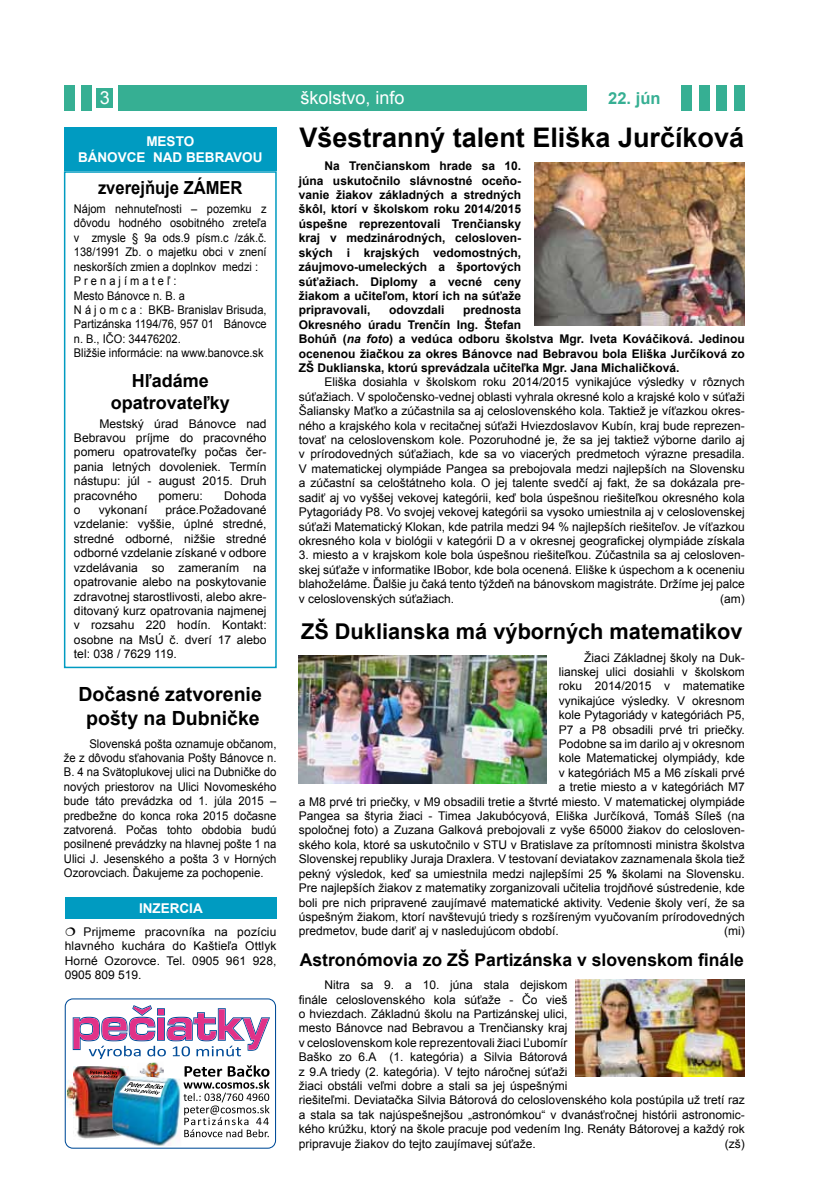
<style>
.page{position:relative;width:830px;height:1200px;background:#fff}
.page>*{position:absolute;margin:0;border:0;box-sizing:border-box;transform-origin:0 0}
.t1{font:700 27px "Arial";color:#000}
.t2{font:700 21.75px "Arial";color:#000}
.t3{font:700 19.5px/23.4px "Arial";color:#000;text-align:center}
.t4{font:700 18px/21.6px "Arial";color:#000;text-align:center}
.t5{font:700 18px "Arial";color:#000;scale:.92 1}
.t6{font:18px "Arial";color:#fff}
.t7{font:700 17.55px "Arial";color:#000}
.t8{font:700 16.5px "Arial";color:#36af93}
.t9{font:700 13.5px/16.2px "Arial";color:#fff;text-align:center}
.t10{font:12px/14.4px "Arial";color:#000;text-align:justify}
.t11{font:700 12px/14.4px "Arial";color:#000;text-align:justify}
.t12{font:12px/14.4px "Arial";color:#000;text-align:justify;scale:.94 1}
.t13{font:12px/14.4px "Arial";color:#000;scale:.92 1}
.s1{font-style:italic}
.s2{font-weight:700}
</style>
<div class="page">
<div style="left:118px;top:85px;width:469px;height:26px;background:#36af93"></div>
<div style="left:698px;top:85px;width:11px;height:26px;background:#36af93"></div>
<div style="left:716px;top:85px;width:11px;height:26px;background:#36af93"></div>
<div style="left:733px;top:85px;width:11px;height:26px;background:#36af93"></div>
<div style="left:681px;top:85px;width:10px;height:26px;background:#36af93"></div>
<div style="left:64px;top:85px;width:11px;height:26px;background:#36af93"></div>
<div style="left:81px;top:85px;width:11px;height:26px;background:#36af93"></div>
<div style="left:96px;top:88px;width:17px;height:20px;background:#36af93"></div>
<div style="left:65px;top:896px;width:211px;height:22px;background:#009bc1"></div>
<img style="left:65px;top:998px;width:211px;height:150px">
<div style="left:64px;top:128px;width:212px;height:43px;background:#009bc1"></div>
<div style="left:64px;top:171px;width:212px;height:497px;border:2px solid #009bc1"></div>
<img style="left:534px;top:162px;width:210px;height:164px">
<img style="left:299px;top:655px;width:246px;height:128px">
<img style="left:575px;top:979px;width:169px;height:96px">
<h3 class="t6" style="left:100px;top:86px;width:12px">3</h3>
<h3 class="t6" style="left:300px;top:86px;width:106px">školstvo, info</h3>
<h3 class="t8" style="left:608px;top:87px;width:54px">22. jún</h3>
<h1 class="t1" style="left:299px;top:120px;width:446px">Všestranný talent Eliška Jurčíková</h1>
<p class="t11" style="left:299px;top:159px;width:224px;text-indent:26px">Na Trenčianskom hrade sa 10. júna uskutočnilo slávnostné oceňo&shy;vanie žiakov základných a stredných škôl, ktorí v školskom roku 2014/2015 úspešne reprezentovali Trenčiansky kraj v medzinárodných, celosloven&shy;ských i krajských vedomostných, záujmovo-umeleckých a športových súťažiach. Diplomy a vecné ceny žiakom a učiteľom, ktorí ich na súťaže pripravovali,</p>
<p class="t9" style="left:78px;top:134px;width:186px">MESTO<br>BÁNOVCE NAD BEBRAVOU</p>
<h3 class="t5" style="left:98px;top:176px;width:159px">zverejňuje ZÁMER</h3>
<p class="t13" style="left:74px;top:202px;width:211px">Nájom nehnuteľnosti – pozemku z dôvodu hodného osobitného zreteľa v zmysle § 9a ods.9 písm.c /zák.č.<br>138/1991 Zb. o majetku obci v znení neskorších zmien a doplnkov medzi :<br>P r e n a j í m a t e ľ :<br>Mesto Bánovce n. B. a<br>N á j o m c a : BKB- Branislav Brisuda,<br>Partizánska 1194/76, 957 01 Bánovce n. B., IČO: 34476202.<br>Bližšie informácie: na www.banovce.sk</p>
<h3 class="t4" style="left:111px;top:370px;width:120px">Hľadáme opatrovateľky</h3>
<p class="t10" style="left:74px;top:416px;width:194px;text-indent:26px">Mestský úrad Bánovce nad Bebravou príjme do pracovného pomeru opatrovateľky počas čer&shy;pania letných dovoleniek. Termín nástupu: júl - august 2015. Druh pracovného</p>
<p class="t11" style="left:299px;top:303px;width:447px;text-align:left;text-indent:164px">prednosta<br>Okresného úradu Trenčín Ing. Štefan<br>Bohúň (<span class="s1">na foto</span>) a vedúca odboru školstva Mgr. Iveta Kováčiková. Jedinou ocenenou žiačkou za okres Bánovce nad Bebravou bola Eliška Jurčíková zo ZŠ Duklianska, ktorú sprevádzala učiteľka Mgr. Jana Michaličková.</p>
<p class="t10" style="left:299px;top:375px;width:447px;text-indent:26px">Eliška dosiahla v školskom roku 2014/2015 vynikajúce výsledky v rôznych súťažiach. V spoločensko-vednej oblasti vyhrala okresné kolo a krajské kolo v súťaži Šaliansky Maťko a zúčastnila sa aj celoslovenského kola. Taktiež je víťazkou okres&shy;ného a krajského kola v recitačnej súťaži Hviezdoslavov Kubín, kraj bude reprezen&shy;tovať na celoslovenskom kole. Pozoruhodné je, že sa jej taktiež výborne darilo aj v prírodovedných súťažiach, kde sa vo viacerých predmetoch výrazne presadila.<br>V matematickej olympiáde Pangea sa prebojovala medzi najlepších na Slovensku a zúčastní sa celoštátneho kola. O jej talente svedčí aj fakt, že sa dokázala pre&shy;sadiť aj vo vyššej vekovej kategórii, keď bola úspešnou riešiteľkou okresného kola Pytagoriády P8. Vo svojej vekovej kategórii sa vysoko umiestnila aj v celoslovenskej súťaži Matematický Klokan, kde patrila medzi 94 % najlepších riešiteľov. Je víťazkou okresného kola v biológii v kategórii D a v okresnej geografickej olympiáde získala</p>
<p class="t10" style="left:299px;top:548px;width:447px">3. miesto a v krajskom kole bola úspešnou riešiteľkou. Zúčastnila sa aj celosloven&shy;skej súťaže v informatike IBobor, kde bola ocenená. Eliške k úspechom a k oceneniu blahoželáme. Ďalšie ju čaká tento týždeň na bánovskom magistráte. Držíme jej palce v celoslovenských súťažiach.</p>
<p class="t11" style="left:389px;top:303px;width:57px">odovzdali</p>
<p class="t10" style="left:158px;top:488px;width:46px">pomeru:</p>
<p class="t10" style="left:224px;top:488px;width:44px">Dohoda</p>
<p class="t10" style="left:74px;top:502px;width:194px;text-indent:92px">práce.Požadované vzdelanie: vyššie, úplné stredné, stredné odborné, nižšie stredné odborné vzdelanie získané v odbore vzdelávania so zameraním na opatrovanie alebo na poskytovanie zdravotnej starostlivosti, alebo akre&shy;ditovaný kurz opatrovania najmenej v rozsahu 220 hodín. Kontakt: osobne na MsÚ č. dverí 17 alebo tel: 038 / 7629 119.</p>
<p class="t10" style="left:74px;top:502px;width:8px">o</p>
<p class="t10" style="left:99px;top:502px;width:50px">vykonaní</p>
<p class="t10" style="left:719px;top:591px;width:26px">(am)</p>
<h2 class="t2" style="left:301px;top:616px;width:443px">ZŠ Duklianska má výborných matematikov</h2>
<p class="t10" style="left:584px;top:650px;width:162px">Žiaci Základnej školy na Duk-</p>
<p class="t10" style="left:558px;top:664px;width:187px">lianskej ulici dosiahli v školskom</p>
<p class="t10" style="left:558px;top:679px;width:187px">roku 2014/2015 v matematike</p>
<p class="t10" style="left:558px;top:693px;width:187px">vynikajúce výsledky. V okresnom</p>
<p class="t10" style="left:558px;top:707px;width:187px">kole Pytagoriády v kategóriách P5,</p>
<p class="t10" style="left:558px;top:722px;width:187px">P7 a P8 obsadili prvé tri priečky.</p>
<p class="t10" style="left:558px;top:736px;width:187px">Podobne sa im darilo aj v okresnom</p>
<p class="t10" style="left:558px;top:751px;width:187px">kole Matematickej olympiády, kde</p>
<p class="t10" style="left:558px;top:765px;width:187px">v kategóriách M5 a M6 získali prvé</p>
<p class="t10" style="left:558px;top:779px;width:187px">a tretie miesto a v kategóriách M7</p>
<p class="t10" style="left:299px;top:794px;width:447px">a M8 prvé tri priečky, v M9 obsadili tretie a štvrté miesto. V matematickej olympiáde</p>
<p class="t10" style="left:299px;top:808px;width:447px">Pangea sa štyria žiaci - Timea Jakubócyová, Eliška Jurčíková, Tomáš Síleš (na</p>
<p class="t10" style="left:299px;top:823px;width:447px">spoločnej foto) a Zuzana Galková prebojovali z vyše 65000 žiakov do celosloven-</p>
<p class="t10" style="left:299px;top:837px;width:447px">ského kola, ktoré sa uskutočnilo v STU v Bratislave za prítomnosti ministra školstva</p>
<p class="t10" style="left:299px;top:851px;width:447px">Slovenskej republiky Juraja Draxlera. V testovaní deviatakov zaznamenala škola tiež</p>
<p class="t10" style="left:299px;top:866px;width:447px">pekný výsledok, keď sa umiestnila medzi najlepšími 25 <span class="s2">%</span> školami na Slovensku.</p>
<p class="t10" style="left:299px;top:880px;width:447px">Pre najlepších žiakov z matematiky zorganizovali učitelia trojdňové sústredenie, kde</p>
<p class="t10" style="left:299px;top:895px;width:447px">boli pre nich pripravené zaujímavé matematické aktivity. Vedenie školy verí, že sa</p>
<p class="t10" style="left:299px;top:909px;width:447px">úspešným žiakom, ktorí navštevujú triedy s rozšíreným vyučovaním prírodovedných</p>
<p class="t10" style="left:299px;top:923px;width:261px">predmetov, bude dariť aj v nasledujúcom období.</p>
<p class="t10" style="left:723px;top:923px;width:22px">(mi)</p>
<h3 class="t7" style="left:299px;top:948px;width:445px">Astronómovia zo ZŠ Partizánska v slovenskom finále</h3>
<p class="t10" style="left:299px;top:977px;width:447px;text-align:left;text-indent:26px">Nitra sa 9. a 10. júna stala dejiskom<br>finále celoslovenského kola súťaže - Čo vieš<br>o hviezdach. Základnú školu na Partizánskej ulici,<br>mesto Bánovce nad Bebravou a Trenčiansky kraj<br>v celoslovenskom kole reprezentovali žiaci Ľubomír<br>Baško zo 6.A (1. kategória) a Silvia Bátorová<br>z 9.A triedy (2. kategória). V tejto náročnej súťaži<br>žiaci obstáli veľmi dobre a stali sa jej úspešnými<br>riešiteľmi. Deviatačka Silvia Bátorová do celoslovenského kola postúpila už tretí raz a stala sa tak najúspešnejšou „astronómkou“ v dvanásťročnej histórii astronomic&shy;kého krúžku, ktorý na škole pracuje pod vedením Ing. Renáty Bátorovej a každý rok pripravuje žiakov do tejto zaujímavej súťaže.</p>
<h3 class="t3" style="left:78px;top:683px;width:185px">Dočasné zatvorenie pošty na Dubničke</h3>
<p class="t12" style="left:64px;top:736px;width:227px;text-indent:26px">Slovenská pošta oznamuje občanom, že z dôvodu sťahovania Pošty Bánovce n.<br>B. 4 na Svätoplukovej ulici na Dubničke do nových priestorov na Ulici Novomeského bude táto prevádzka od 1. júla 2015 – predbežne do konca roka 2015 dočasne zatvorená. Počas tohto obdobia budú posilnené prevádzky na hlavnej pošte 1 na Ulici J. Jesenského a pošta 3 v Horných Ozorovciach. Ďakujeme za pochopenie.</p>
<p class="t9" style="left:139px;top:899px;width:65px">INZERCIA</p>
<p class="t10" style="left:65px;top:924px;width:213px;text-indent:19px">Prijmeme pracovníka na pozíciu hlavného kuchára do Kaštieľa Ottlyk Horné Ozorovce. Tel. 0905 961 928, 0905 809 519.</p>
<p class="t10" style="left:724px;top:1135px;width:21px">(zš)</p>
</div>
